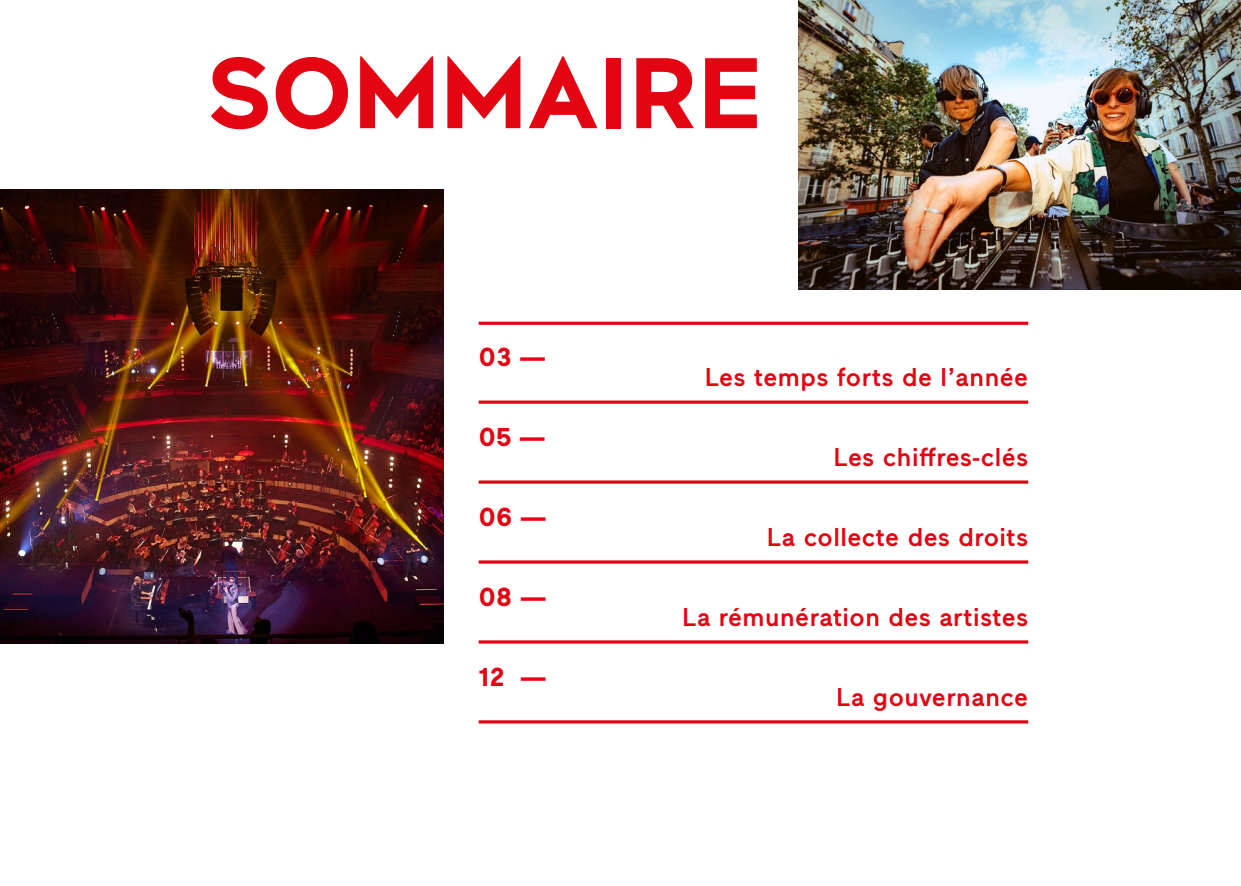
<style>
.page{position:relative;width:1241px;height:886px;background:#fff}
.page>*{position:absolute;margin:0;border:0;box-sizing:border-box;transform-origin:0 0}
.t1{font:700 100px "Maax";letter-spacing:.01em;color:#e30512}
.t2{font:500 25.62px "Maax";letter-spacing:.02em;color:#e30512}
.t3{font:700 25.62px "Maax";letter-spacing:.02em;color:#e30512}
</style>
<div class="page">
<img style="left:0;top:189px;width:443px;height:454px">
<svg style="left:478px;top:400px;width:550px;height:4px;background:#e83640"></svg>
<hr style="left:478px;top:322px;width:550px;height:3px;background:#e30512">
<svg style="left:478px;top:480px;width:550px;height:4px;background:#e83540"></svg>
<hr style="left:478px;top:640px;width:550px;height:3px;background:#e30512">
<svg style="left:478px;top:560px;width:550px;height:4px;background:#e83540"></svg>
<hr style="left:478px;top:720px;width:550px;height:3px;background:#e30512">
<img style="left:798px;top:0;width:442px;height:289px">
<h1 class="t1" style="left:206px;top:27px;width:558px">SOMMAIRE</h1>
<p class="t3" style="left:478px;top:340px;width:68px">03 —</p>
<p class="t3" style="left:478px;top:420px;width:68px">05 —</p>
<p class="t3" style="left:478px;top:500px;width:69px">06 —</p>
<p class="t3" style="left:478px;top:580px;width:69px">08 —</p>
<p class="t3" style="left:478px;top:660px;width:69px">12 —</p>
<p class="t2" style="left:704px;top:360px;width:325px">Les temps forts de l’année</p>
<p class="t2" style="left:833px;top:440px;width:196px">Les chiffres-clés</p>
<p class="t2" style="left:766px;top:520px;width:263px">La collecte des droits</p>
<p class="t2" style="left:682px;top:600px;width:347px">La rémunération des artistes</p>
<p class="t2" style="left:835px;top:680px;width:194px">La gouvernance</p>
</div>
